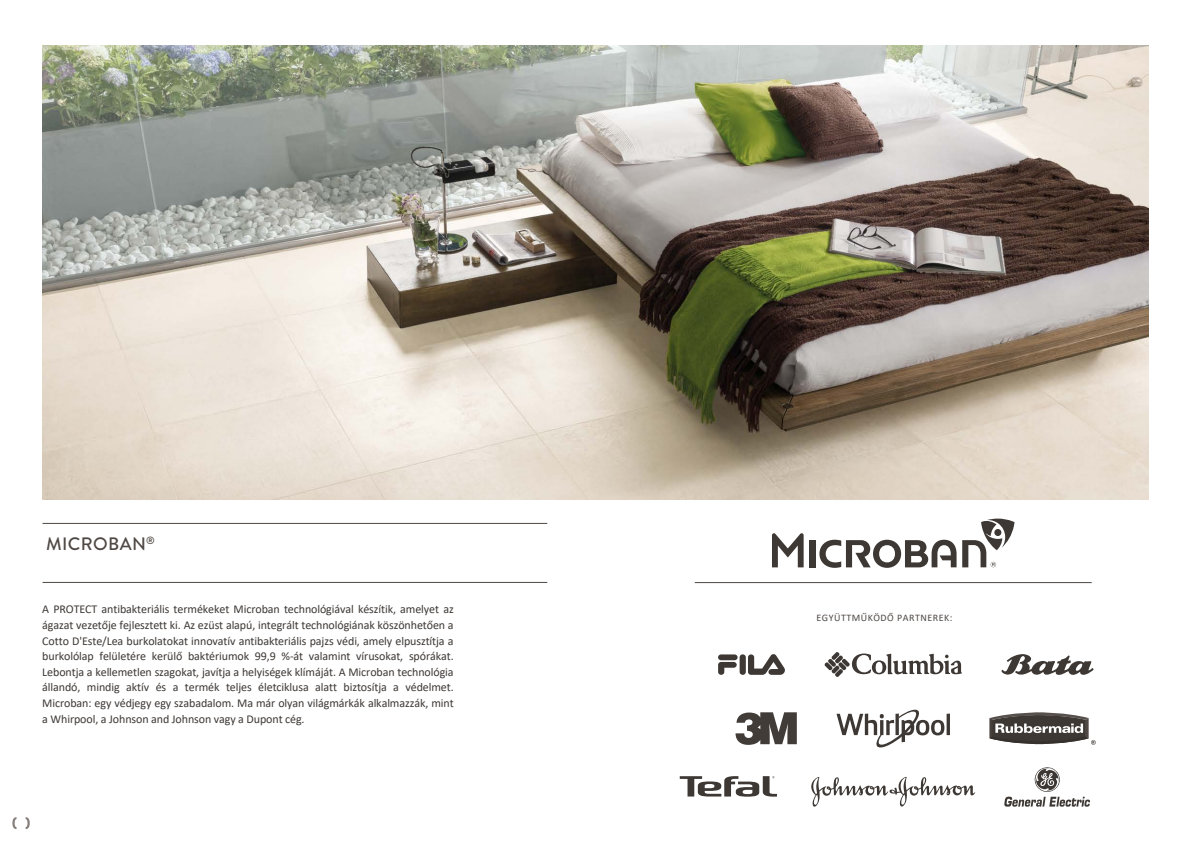
<style>
.page{position:relative;width:1191px;height:842px;background:#fff}
.page>*{position:absolute;margin:0;border:0;box-sizing:border-box;transform-origin:0 0}
.t1{font:500 18px "Brandon Grotesque";letter-spacing:.02em;color:#4f4844}
.t2{font:12px/15.6px "Calibri";letter-spacing:-.01em;color:#3d3834;text-align:justify}
.t3{font:10px "Calibri";letter-spacing:.05em;color:#4f4844}
</style>
<div class="page">
<img style="left:43px;top:45px;width:1105px;height:455px">
<svg style="left:12px;top:817px;width:5px;height:12px"></svg>
<svg style="left:26px;top:817px;width:4px;height:12px"></svg>
<hr style="left:43px;top:523px;width:504px;height:1px;background:#4f4844">
<hr style="left:43px;top:582px;width:504px;height:1px;background:#4f4844">
<div style="left:809px;top:540px;width:6px;height:27px;background:#3d3834"></div>
<svg style="left:772px;top:533px;width:31px;height:34px"></svg>
<svg style="left:819px;top:540px;width:137px;height:28px"></svg>
<svg style="left:962px;top:519px;width:52px;height:48px"></svg>
<svg style="left:811px;top:777px;width:164px;height:30px"></svg>
<hr style="left:694px;top:582px;width:397px;height:1px;background:#4f4844">
<svg style="left:679px;top:776px;width:98px;height:21px"></svg>
<div style="left:739px;top:654px;width:7px;height:21px;background:#3d3834;border-radius:3px"></div>
<div style="left:718px;top:654px;width:19px;height:6px;background:#3d3834;border-radius:3px"></div>
<svg style="left:718px;top:662px;width:18px;height:13px"></svg>
<svg style="left:748px;top:654px;width:37px;height:21px"></svg>
<svg style="left:1001px;top:654px;width:92px;height:21px"></svg>
<svg style="left:824px;top:652px;width:138px;height:25px"></svg>
<svg style="left:1004px;top:767px;width:86px;height:40px"></svg>
<svg style="left:989px;top:712px;width:106px;height:33px"></svg>
<svg style="left:735px;top:712px;width:62px;height:33px"></svg>
<svg style="left:946px;top:713px;width:4px;height:22px"></svg>
<svg style="left:836px;top:709px;width:108px;height:39px"></svg>
<h1 class="t1" style="left:46px;top:531px;width:110px">MICROBAN<sup>®</sup></h1>
<p class="t2" style="left:42px;top:601px;width:413px">A PROTECT antibakteriális termékeket Microban technológiával készítik, amelyet az ágazat vezetője fejlesztett ki. Az ezüst alapú, integrált technológiának köszönhetően a Cotto D'Este/Lea burkolatokat innovatív antibakteriális pajzs védi, amely elpusztítja a burkolólap felületére kerülő baktériumok 99,9 %-át valamint vírusokat, spórákat.<br>Lebontja a kellemetlen szagokat, javítja a helyiségek klímáját. A Microban technológia állandó, mindig aktív és a termék teljes életciklusa alatt biztosítja a védelmet.<br>Microban: egy védjegy egy szabadalom. Ma már olyan világmárkák alkalmazzák, mint a Whirpool, a Johnson and Johnson vagy a Dupont cég.</p>
<p class="t3" style="left:816px;top:610px;width:137px">EGYÜTTMŰKÖDŐ PARTNEREK:</p>
</div>
